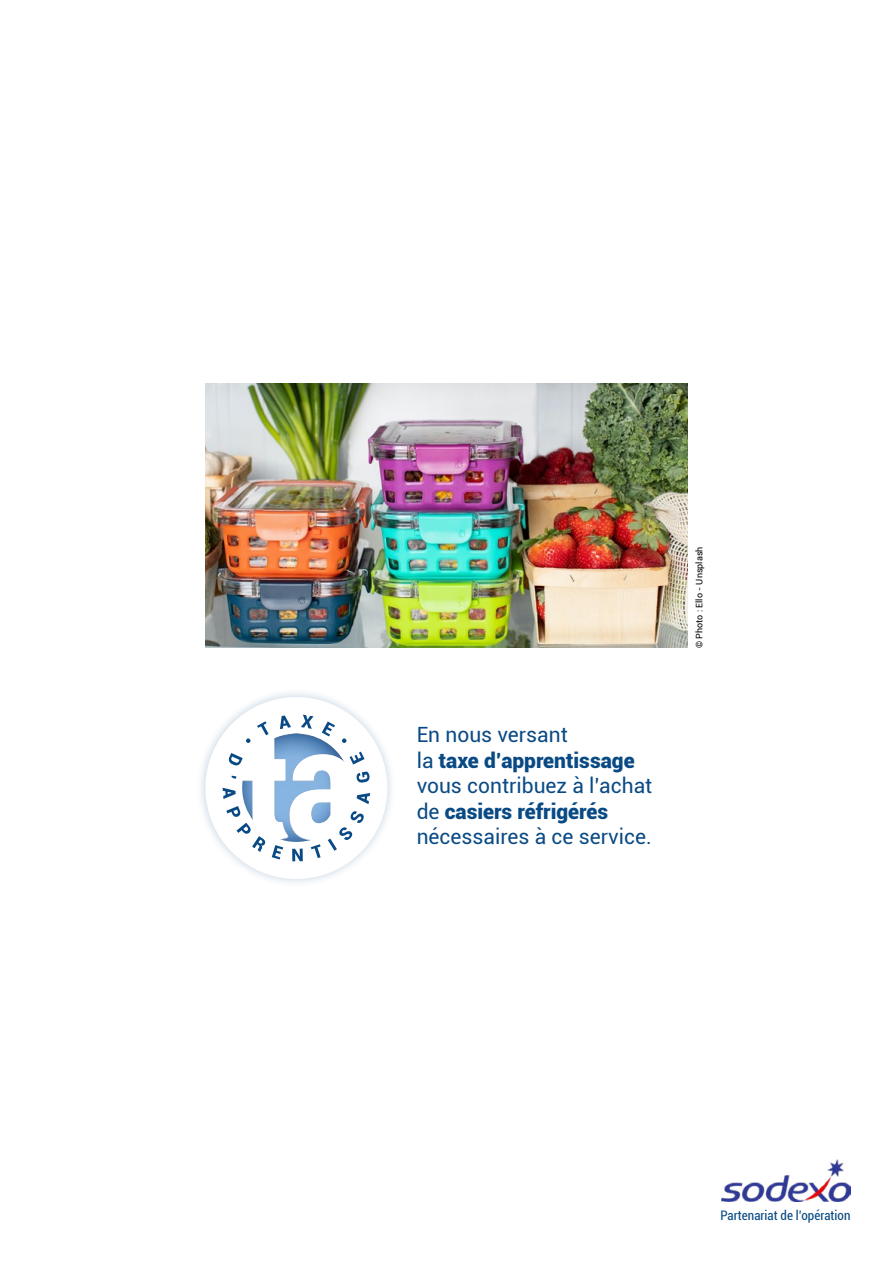
<style>
.page{position:relative;width:893px;height:1263px;background:#fff}
.page>*{position:absolute;margin:0;border:0;box-sizing:border-box;transform-origin:0 0}
.t1{font:21px/25.5px "Roboto";color:#0a4a84}
.t2{font:condensed 13.2px "Roboto";color:#0a4a84}
.t3{font:9px "Roboto";color:#000}
.s1{font-weight:900}
</style>
<div class="page">
<img style="left:205px;top:384px;width:483px;height:264px">
<img style="left:721px;top:1160px;width:129px;height:41px">
<div style="left:196px;top:687px;width:201px;height:201px;background:#0a4a84;opacity:.5"></div>
<div style="left:205px;top:697px;width:182px;height:182px;background:#fff;border-radius:50%"></div>
<svg style="left:257px;top:721px;width:11px;height:12px"></svg>
<svg style="left:280px;top:715px;width:11px;height:14px"></svg>
<svg style="left:301px;top:715px;width:13px;height:14px"></svg>
<svg style="left:322px;top:721px;width:13px;height:12px"></svg>
<svg style="left:229px;top:753px;width:13px;height:13px"></svg>
<svg style="left:231px;top:776px;width:5px;height:3px"></svg>
<svg style="left:223px;top:788px;width:13px;height:11px"></svg>
<svg style="left:226px;top:806px;width:14px;height:11px"></svg>
<svg style="left:236px;top:826px;width:29px;height:26px"></svg>
<svg style="left:272px;top:845px;width:11px;height:14px"></svg>
<svg style="left:292px;top:849px;width:11px;height:12px"></svg>
<svg style="left:311px;top:844px;width:10px;height:14px"></svg>
<svg style="left:329px;top:811px;width:35px;height:40px"></svg>
<svg style="left:357px;top:793px;width:13px;height:11px"></svg>
<svg style="left:356px;top:771px;width:14px;height:12px"></svg>
<svg style="left:350px;top:752px;width:14px;height:12px"></svg>
<img style="left:242px;top:733px;width:102px;height:109px">
<p class="t1" style="left:417px;top:721px;width:237px">En nous versant<br>la <span class="s1">taxe d’apprentissage </span>vous contribuez à l’achat de <span class="s1">casiers réfrigérés </span>nécessaires à ce service.</p>
<p class="t3" style="left:693px;top:648px;width:103px;rotate:-90deg">© Photo : Ello - Unsplash</p>
<p class="t2" style="left:720px;top:1206px;width:132px">Partenariat de l’opération</p>
</div>
